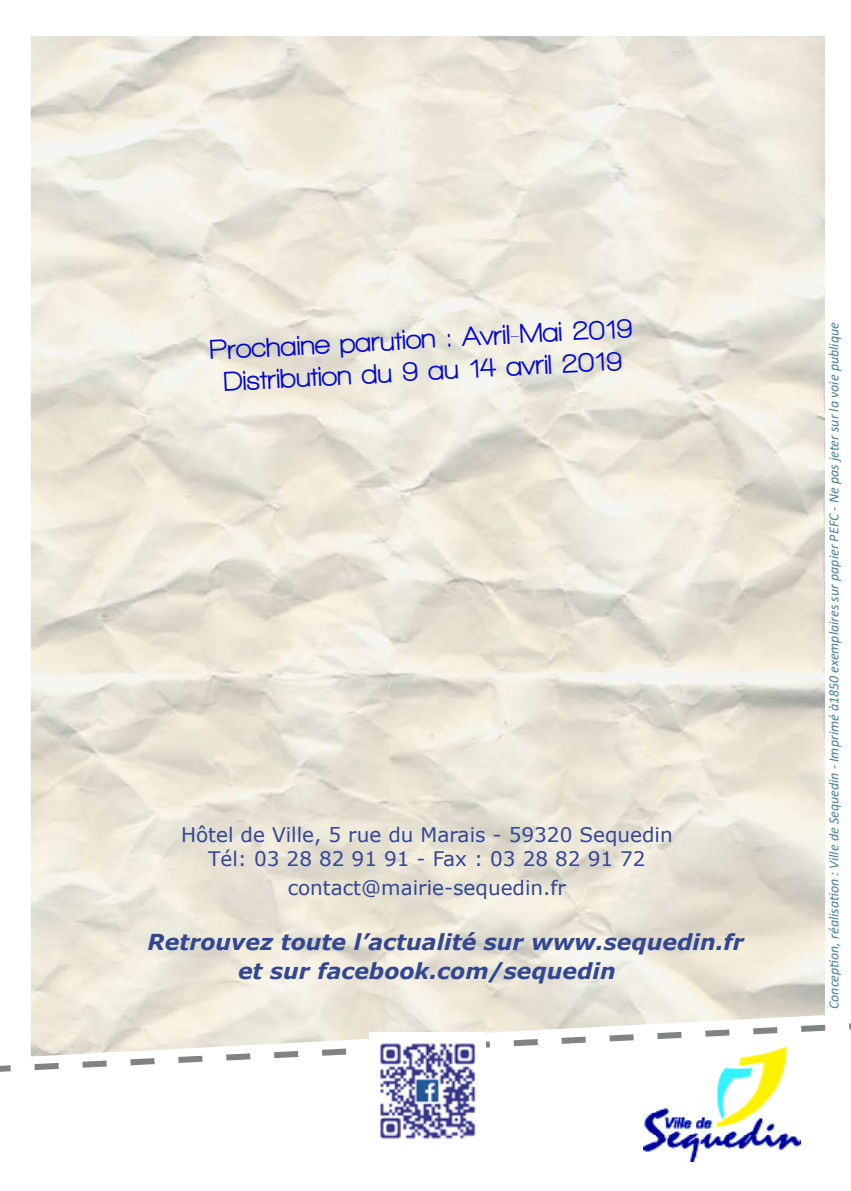
<style>
.page{position:relative;width:851px;height:1191px;background:#fff}
.page>*{position:absolute;margin:0;border:0;box-sizing:border-box;transform-origin:0 0}
.t1{font:800 28px/32px "Walkway";color:#0006d6;text-align:center}
.t2{font:italic 700 22px/28.8px "Verdana";color:#324694}
.t3{font:20px/24px "Verdana";color:#324694;text-align:center}
.t4{font:italic 14px "Calibri";color:#488493}
</style>
<div class="page">
<img style="left:643px;top:1080px;width:157px;height:81px">
<svg style="left:0;top:1012px;width:850px;height:68px"></svg>
<img style="left:369px;top:1032px;width:116px;height:107px">
<h1 class="t1" style="left:209px;top:334px;width:425px;rotate:-3deg">Prochaine parution : Avril-Mai 2019<br>Distribution du 9 au 14 avril 2019</h1>
<h3 class="t3" style="left:181px;top:822px;width:493px">Hôtel de Ville, 5 rue du Marais - 59320 Sequedin<br>Tél: 03 28 82 91 91 - Fax : 03 28 82 91 72</h3>
<h3 class="t3" style="left:288px;top:875px;width:280px">contact@mairie-sequedin.fr</h3>
<h2 class="t2" style="left:238px;top:927px;width:507px;text-indent:-90px">Retrouvez toute l’actualité sur www.sequedin.fr et sur facebook.com/sequedin</h2>
<p class="t4" style="left:824px;top:1009px;width:688px;rotate:-90deg">Conception, réalisation : Ville de Sequedin - Imprimé à1850 exemplaires sur papier PEFC - Ne pas jeter sur la voie publique</p>
</div>
